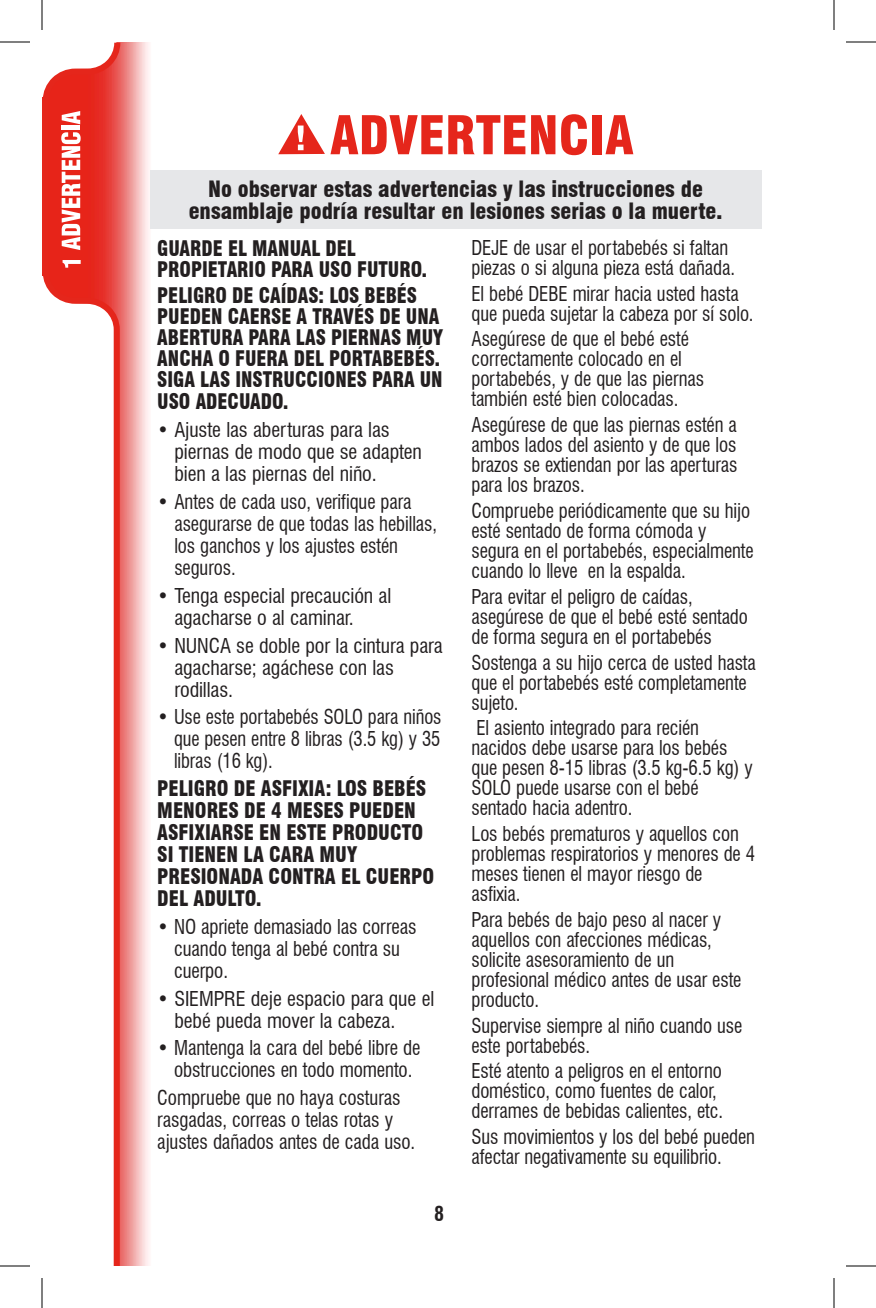
<style>
.page{position:relative;width:876px;height:1308px;background:#fff}
.page>*{position:absolute;margin:0;border:0;box-sizing:border-box;transform-origin:0 0}
.Body_bullet{font:900 condensed 52px "Swiss 721 BT";color:#e5261b}
.subheads_11-center{font:900 condensed 22px/22px "Swiss 721 BT";color:#231f20;text-align:center}
.subheads_11{font:900 condensed 21px/21.2px "Swiss 721 BT";color:#231f20;scale:.92 1}
.subheads_11-2{font:900 condensed 21px/22px "Swiss 721 BT";color:#231f20;scale:.94 1}
.Body{font:condensed 20px/20px "Swiss 721 BT";letter-spacing:-.005em;color:#231f20;scale:.94 1}
.Body-2{font:condensed 20px/22px "Swiss 721 BT";letter-spacing:-.005em;color:#231f20}
.Body-3{font:condensed 20px/22px "Swiss 721 BT";letter-spacing:-.005em;color:#231f20;scale:.95 1}
.t1{font:700 condensed 20px "Swiss 721 BT";color:#231f20}
</style>
<div class="page">
<img style="left:114px;top:42px;width:35px;height:1224px">
<svg style="left:43px;top:43px;width:77px;height:1223px"></svg>
<hr style="left:42px;top:97px;width:4px;height:179px;background:#e5261b">
<svg style="left:63px;top:260px;width:18px;height:8px"></svg>
<svg style="left:61px;top:132px;width:20px;height:118px"></svg>
<hr style="left:62px;top:126px;width:18px;height:4px;background:#fff">
<svg style="left:62px;top:111px;width:18px;height:13px"></svg>
<svg style="left:278px;top:114px;width:47px;height:40px"></svg>
<div style="left:150px;top:170px;width:611px;height:59px;background:#e6e7e9"></div>
<hr style="left:0;top:42px;width:30px;height:1px;background:#000">
<hr style="left:846px;top:42px;width:30px;height:1px;background:#000">
<hr style="left:0;top:1266px;width:30px;height:1px;background:#000">
<hr style="left:846px;top:1266px;width:30px;height:1px;background:#000">
<hr style="left:42px;top:0;width:1px;height:30px;background:#000">
<hr style="left:42px;top:1278px;width:1px;height:30px;background:#000">
<hr style="left:834px;top:0;width:1px;height:30px;background:#000">
<hr style="left:834px;top:1278px;width:1px;height:30px;background:#000">
<p class="Body_bullet" style="left:330px;top:104px;width:305px">ADVERTENCIA</p>
<p class="subheads_11-center" style="left:189px;top:178px;width:535px">No observar estas advertencias y las instrucciones de ensamblaje podría resultar en lesiones serias o la muerte.</p>
<p class="subheads_11" style="left:157px;top:238px;width:295px">GUARDE EL MANUAL DEL<br>PROPIETARIO PARA USO FUTURO.</p>
<p class="subheads_11" style="left:157px;top:285px;width:312px">PELIGRO DE CAÍDAS: LOS BEBÉS<br>PUEDEN CAERSE A TRAVÉS DE UNA<br>ABERTURA PARA LAS PIERNAS MUY<br>ANCHA O FUERA DEL PORTABEBÉS.<br>SIGA LAS INSTRUCCIONES PARA UN<br>USO ADECUADO.</p>
<p class="Body-2" style="left:174px;top:419px;width:249px;text-indent:-17px">• Ajuste las aberturas para las piernas de modo que se adapten bien a las piernas del niño.</p>
<p class="Body-2" style="left:174px;top:491px;width:264px;text-indent:-17px">• Antes de cada uso, verifique para asegurarse de que todas las hebillas, los ganchos y los ajustes estén seguros.</p>
<p class="Body-2" style="left:174px;top:584px;width:219px;text-indent:-17px">• Tenga especial precaución al agacharse o al caminar.</p>
<p class="Body-2" style="left:174px;top:634px;width:270px;text-indent:-17px">• NUNCA se doble por la cintura para agacharse; agáchese con las rodillas.</p>
<p class="Body-2" style="left:174px;top:706px;width:269px;text-align:justify;text-indent:-17px">• Use este portabebés SOLO para niños que pesen entre 8 libras (3.5 kg) y 35 libras (16 kg).</p>
<p class="subheads_11-2" style="left:157px;top:777px;width:296px">PELIGRO DE ASFIXIA: LOS BEBÉS<br>MENORES DE 4 MESES PUEDEN<br>ASFIXIARSE EN ESTE PRODUCTO<br>SI TIENEN LA CARA MUY<br>PRESIONADA CONTRA EL CUERPO<br>DEL ADULTO.</p>
<p class="Body-2" style="left:174px;top:916px;width:244px;text-indent:-17px">• NO apriete demasiado las correas cuando tenga al bebé contra su cuerpo.</p>
<p class="Body-2" style="left:174px;top:987px;width:261px;text-indent:-17px">• SIEMPRE deje espacio para que el bebé pueda mover la cabeza.</p>
<p class="Body-2" style="left:157px;top:1037px;width:265px;text-align:center">• Mantenga la cara del bebé libre de obstrucciones en todo momento.</p>
<p class="Body-3" style="left:157px;top:1087px;width:273px">Compruebe que no haya costuras rasgadas, correas o telas rotas y ajustes dañados antes de cada uso.</p>
<p class="Body" style="left:471px;top:238px;width:282px">DEJE de usar el portabebés si faltan piezas o si alguna pieza está dañada.</p>
<p class="Body" style="left:471px;top:283px;width:302px">El bebé DEBE mirar hacia usted hasta que pueda sujetar la cabeza por sí solo.</p>
<p class="Body" style="left:471px;top:329px;width:249px">Asegúrese de que el bebé esté correctamente colocado en el portabebés, y de que las piernas también esté bien colocadas.</p>
<p class="Body" style="left:471px;top:415px;width:285px;text-align:justify">Asegúrese de que las piernas estén a ambos lados del asiento y de que los brazos se extiendan por las aperturas para los brazos.</p>
<p class="Body" style="left:471px;top:501px;width:302px">Compruebe periódicamente que su hijo esté sentado de forma cómoda y segura en el portabebés, especialmente cuando lo lleve en la espalda.</p>
<p class="Body" style="left:471px;top:586px;width:296px">Para evitar el peligro de caídas, asegúrese de que el bebé esté sentado de forma segura en el portabebés</p>
<p class="Body" style="left:471px;top:652px;width:304px">Sostenga a su hijo cerca de usted hasta que el portabebés esté completamente sujeto.</p>
<p class="Body" style="left:471px;top:718px;width:301px">El asiento integrado para recién nacidos debe usarse para los bebés que pesen 8-15 libras (3.5 kg-6.5 kg) y<br>SOLO puede usarse con el bebé sentado hacia adentro.</p>
<p class="Body" style="left:471px;top:824px;width:303px">Los bebés prematuros y aquellos con problemas respiratorios y menores de 4 meses tienen el mayor riesgo de asfixia.</p>
<p class="Body" style="left:471px;top:910px;width:289px">Para bebés de bajo peso al nacer y aquellos con afecciones médicas, solicite asesoramiento de un profesional médico antes de usar este producto.</p>
<p class="Body" style="left:471px;top:1015px;width:290px">Supervise siempre al niño cuando use este portabebés.</p>
<p class="Body" style="left:471px;top:1061px;width:269px">Esté atento a peligros en el entorno doméstico, como fuentes de calor, derrames de bebidas calientes, etc.</p>
<p class="Body" style="left:471px;top:1127px;width:303px">Sus movimientos y los del bebé pueden afectar negativamente su equilibrio.</p>
<p class="t1" style="left:434px;top:1202px;width:11px">8</p>
</div>
